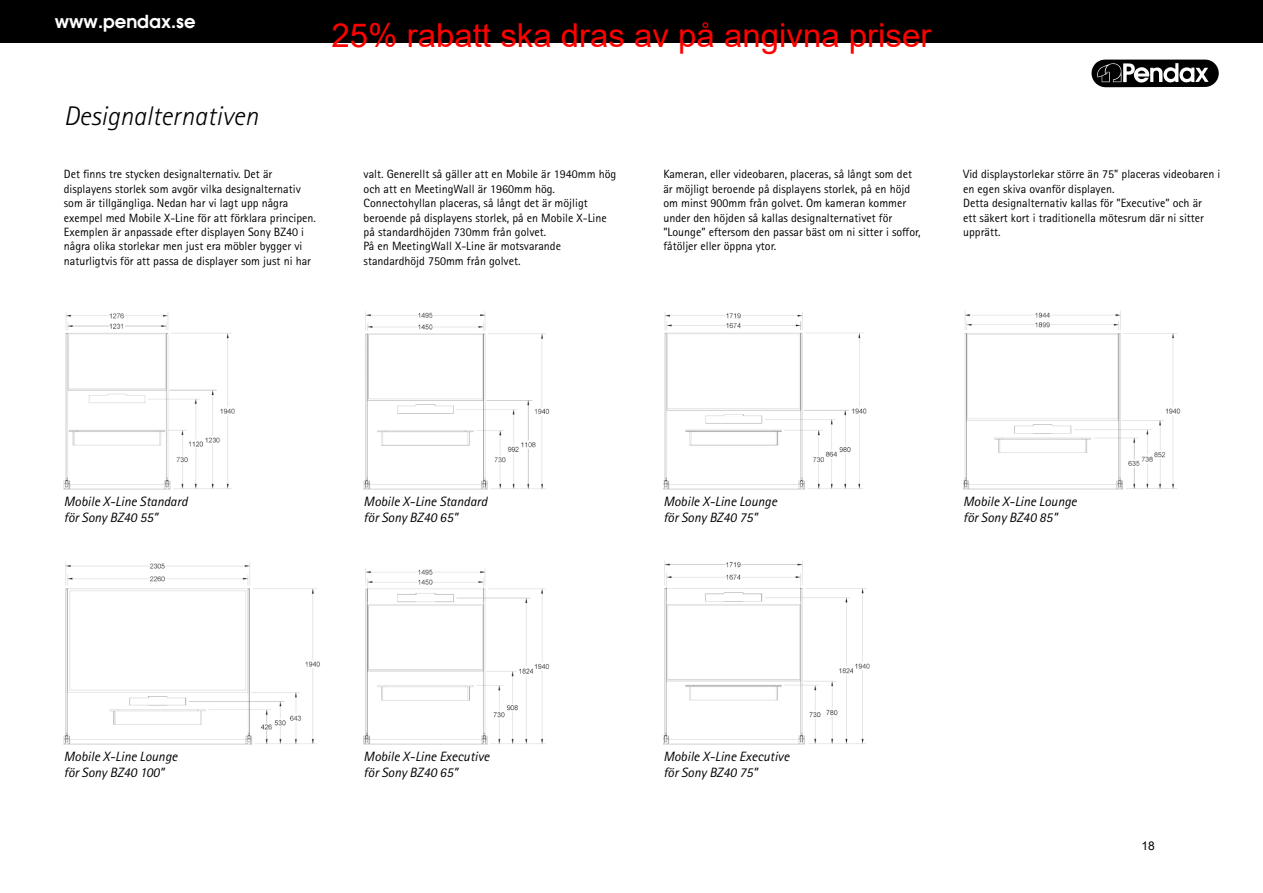
<style>
.page{position:relative;width:1263px;height:893px;background:#fff}
.page>*{position:absolute;margin:0;border:0;box-sizing:border-box;transform-origin:0 0}
.t1{font:33px "Arial";color:#f00}
.t2{font:italic 300 27px "Rotis Sans Serif Pro";color:#000}
.t3{font:600 18px "Atlanta";color:#fff}
.t4{font:italic 13.5px/16.2px "Rotis Sans Serif Pro";color:#000}
.t5{font:12px/14.4px "Rotis Sans Serif Pro";color:#000}
.t6{font:12px "Arial";color:#000}
</style>
<div class="page">
<div style="left:0;top:0;width:1263px;height:43px;background:#000"></div>
<svg style="left:1102px;top:59px;width:106px;height:29px"></svg>
<svg style="left:1091px;top:60px;width:128px;height:27px"></svg>
<img style="left:64px;top:312px;width:171px;height:177px">
<img style="left:364px;top:311px;width:186px;height:178px">
<img style="left:663px;top:312px;width:204px;height:177px">
<img style="left:963px;top:311px;width:218px;height:178px">
<img style="left:64px;top:562px;width:257px;height:182px">
<img style="left:364px;top:568px;width:186px;height:176px">
<img style="left:663px;top:560px;width:207px;height:184px">
<h3 class="t3" style="left:55px;top:8px;width:142px">www.pendax.se</h3>
<h2 class="t2" style="left:64px;top:101px;width:196px">Designalternativen</h2>
<h1 class="t1" style="left:332px;top:13px;width:601px">25% rabatt ska dras av på angivna priser</h1>
<p class="t5" style="left:64px;top:167px;width:254px">Det finns tre stycken designalternativ. Det är displayens storlek som avgör vilka designalternativ som är tillgängliga. Nedan har vi lagt upp några exempel med Mobile X-Line för att förklara principen.<br>Exemplen är anpassade efter displayen Sony BZ40 i några olika storlekar men just era möbler bygger vi naturligtvis för att passa de displayer som just ni har</p>
<p class="t5" style="left:364px;top:167px;width:254px">valt. Generellt så gäller att en Mobile är 1940mm hög och att en MeetingWall är 1960mm hög.<br>Connectohyllan placeras, så långt det är möjligt beroende på displayens storlek, på en Mobile X-Line på standardhöjden 730mm från golvet.<br>På en MeetingWall X-Line är motsvarande standardhöjd 750mm från golvet.</p>
<p class="t5" style="left:663px;top:167px;width:259px">Kameran, eller videobaren, placeras, så långt som det är möjligt beroende på displayens storlek, på en höjd om minst 900mm från golvet. Om kameran kommer under den höjden så kallas designalternativet för ”Lounge” eftersom den passar bäst om ni sitter i soffor, fåtöljer eller öppna ytor.</p>
<p class="t5" style="left:963px;top:167px;width:259px">Vid displaystorlekar större än 75” placeras videobaren i en egen skiva ovanför displayen.<br>Detta designalternativ kallas för ”Executive” och är<br>ett säkert kort i traditionella mötesrum där ni sitter upprätt.</p>
<p class="t4" style="left:64px;top:493px;width:125px">Mobile X-Line Standard för Sony BZ40 55”</p>
<p class="t4" style="left:364px;top:493px;width:125px">Mobile X-Line Standard för Sony BZ40 65”</p>
<p class="t4" style="left:663px;top:493px;width:115px">Mobile X-Line Lounge för Sony BZ40 75”</p>
<p class="t4" style="left:963px;top:493px;width:115px">Mobile X-Line Lounge för Sony BZ40 85”</p>
<p class="t4" style="left:64px;top:748px;width:115px">Mobile X-Line Lounge för Sony BZ40 100”</p>
<p class="t4" style="left:364px;top:748px;width:127px">Mobile X-Line Executive för Sony BZ40 65”</p>
<p class="t4" style="left:663px;top:748px;width:127px">Mobile X-Line Executive för Sony BZ40 75”</p>
<p class="t6" style="left:1141px;top:837px;width:15px">18</p>
</div>
